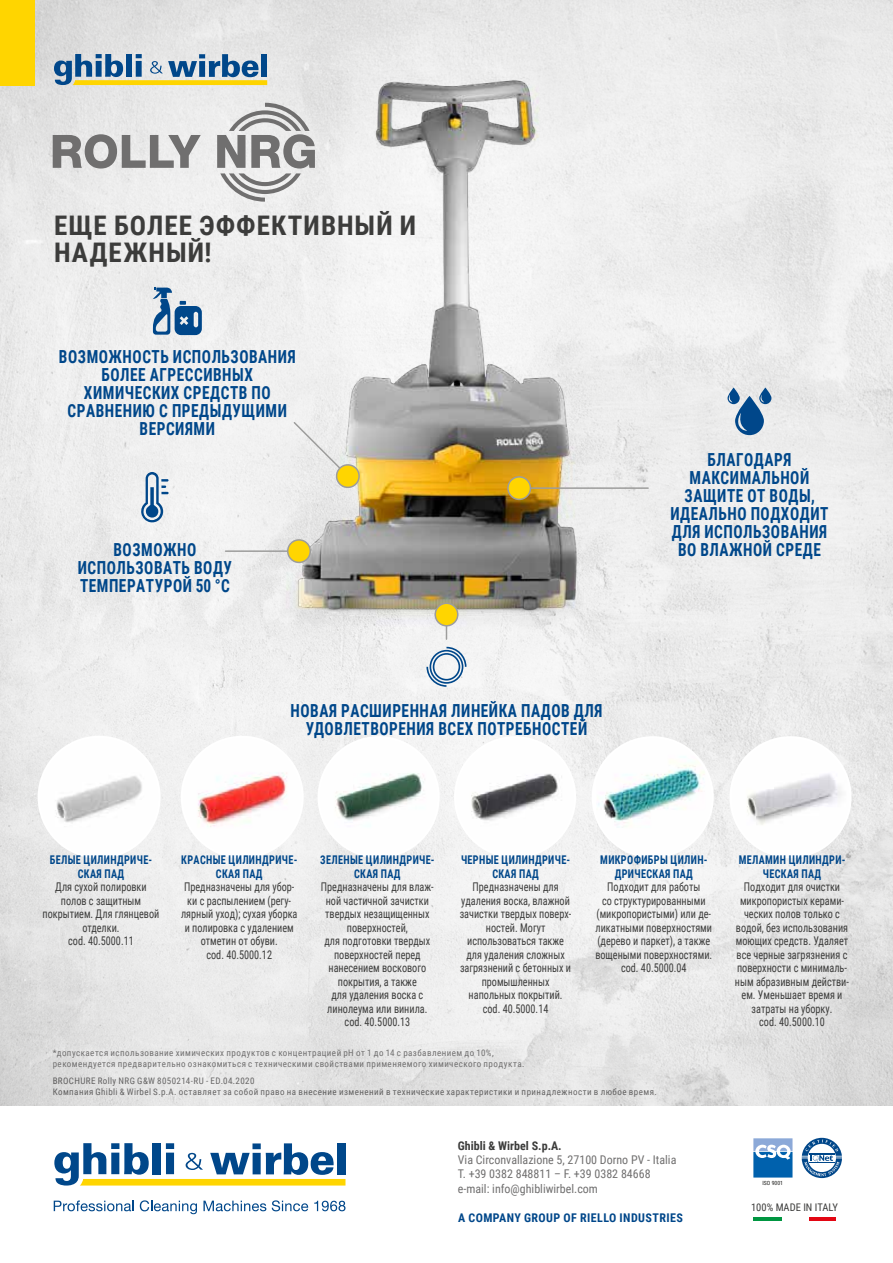
<style>
.page{position:relative;width:893px;height:1263px;background:#fff}
.page>*{position:absolute;margin:0;border:0;box-sizing:border-box;transform-origin:0 0}
.t1{font:700 27px/27px "Roboto Condensed";letter-spacing:.04em;color:#3c3c3b}
.t2{font:700 18px/18px "Roboto Condensed";letter-spacing:.035em;color:#00478a;text-align:center;scale:.85 1}
.t3{font:12px/13.5px "Roboto Condensed";color:#3c3c3b;text-align:center;scale:.85 1}
.t4{font:700 12px/13.5px "Roboto Condensed";letter-spacing:.035em;color:#00478a;text-align:center;scale:.85 1}
.t5{font:12px "Roboto Condensed";color:#706f6f}
.t6{font:700 12px "Roboto Condensed";letter-spacing:.035em;color:#00478a}
.t7{font:700 12px "Roboto Condensed";color:#3c3c3b}
.t8{font:10.5px "Roboto Condensed";color:#3c3c3b}
.Validità{font:9px/10.8px "Roboto Condensed";letter-spacing:.05em;color:#706f6f}
.t9{font:5.7px "Roboto Condensed";color:#1d1d1b}
</style>
<div class="page">
<img style="left:1px;top:0;width:892px;height:1106px">
<svg style="left:54px;top:1143px;width:291px;height:42px"></svg>
<svg style="left:54px;top:1200px;width:80px;height:11px"></svg>
<svg style="left:140px;top:1200px;width:57px;height:14px"></svg>
<svg style="left:203px;top:1200px;width:63px;height:11px"></svg>
<svg style="left:272px;top:1200px;width:36px;height:11px"></svg>
<svg style="left:314px;top:1201px;width:31px;height:10px"></svg>
<div style="left:800px;top:1136px;width:43px;height:43px;border:4px solid #fff;border-radius:50%"></div>
<svg style="left:753px;top:1138px;width:39px;height:39px"></svg>
<svg style="left:802px;top:1138px;width:40px;height:40px"></svg>
<hr style="left:809px;top:1217px;width:27px;height:3px;background:#e30613">
<hr style="left:753px;top:1217px;width:29px;height:3px;background:#009641">
<svg style="left:54px;top:54px;width:213px;height:31px"></svg>
<div style="left:0;top:0;width:34px;height:85px;background:#ffd500"></div>
<img style="left:0;top:0;width:1px;height:1263px">
<img style="left:234px;top:70px;width:447px;height:632px">
<img style="left:455px;top:738px;width:120px;height:119px">
<div style="left:454px;top:736px;width:122px;height:122px;border:2px solid #fff;border-radius:50%"></div>
<img style="left:319px;top:737px;width:119px;height:120px;border-radius:60px">
<div style="left:318px;top:736px;width:122px;height:122px;border:2px solid #fff;border-radius:50%"></div>
<img style="left:731px;top:737px;width:119px;height:113px">
<div style="left:729px;top:736px;width:123px;height:122px;border:2px solid #fff;border-radius:50%"></div>
<img style="left:597px;top:738px;width:115px;height:119px">
<div style="left:592px;top:736px;width:122px;height:122px;border:2px solid #fff;border-radius:50%"></div>
<img style="left:182px;top:737px;width:120px;height:120px;border-radius:60px">
<div style="left:181px;top:736px;width:123px;height:123px;border:2px solid #fff;border-radius:50%"></div>
<img style="left:39px;top:737px;width:120px;height:120px;border-radius:60px">
<div style="left:38px;top:736px;width:123px;height:123px;border:2px solid #fff;border-radius:50%"></div>
<svg style="left:446px;top:626px;width:1px;height:13px"></svg>
<div style="left:435px;top:603px;width:23px;height:23px;background:#ffd500;border-radius:50%"></div>
<div style="left:434px;top:602px;width:24px;height:24px;border:2px solid #9d9d9c;border-radius:50%"></div>
<hr style="left:226px;top:550px;width:71px;height:2px;background:#9d9d9c">
<div style="left:288px;top:540px;width:22px;height:22px;background:#ffd500;border-radius:50%"></div>
<div style="left:287px;top:539px;width:24px;height:24px;border:2px solid #9d9d9c;border-radius:50%"></div>
<svg style="left:426px;top:647px;width:40px;height:40px"></svg>
<svg style="left:727px;top:387px;width:44px;height:48px"></svg>
<svg style="left:153px;top:288px;width:49px;height:47px"></svg>
<svg style="left:140px;top:472px;width:29px;height:51px"></svg>
<hr style="left:521px;top:487px;width:127px;height:2px;background:#9d9d9c">
<div style="left:508px;top:477px;width:22px;height:22px;background:#ffd500;border-radius:50%"></div>
<div style="left:507px;top:476px;width:24px;height:24px;border:2px solid #9d9d9c;border-radius:50%"></div>
<svg style="left:292px;top:420px;width:70px;height:71px"></svg>
<svg style="left:53px;top:134px;width:148px;height:35px"></svg>
<svg style="left:217px;top:103px;width:98px;height:99px"></svg>
<img style="left:879px;top:72px;width:14px;height:991px">
<p class="t1" style="left:54px;top:210px;width:364px">ЕЩЕ БОЛЕЕ ЭФФЕКТИВНЫЙ И<br>НАДЕЖНЫЙ!</p>
<p class="t2" style="left:59px;top:347px;width:280px">ВОЗМОЖНОСТЬ ИСПОЛЬЗОВАНИЯ<br>БОЛЕЕ АГРЕССИВНЫХ<br>ХИМИЧЕСКИХ СРЕДСТВ ПО<br>СРАВНЕНИЮ С ПРЕДЫДУЩИМИ<br>ВЕРСИЯМИ</p>
<p class="t2" style="left:670px;top:450px;width:187px">БЛАГОДАРЯ<br>МАКСИМАЛЬНОЙ<br>ЗАЩИТЕ ОТ ВОДЫ,<br>ИДЕАЛЬНО ПОДХОДИТ<br>ДЛЯ ИСПОЛЬЗОВАНИЯ</p>
<p class="t2" style="left:113px;top:540px;width:99px">ВОЗМОЖНО</p>
<p class="t2" style="left:678px;top:540px;width:170px">ВО ВЛАЖНОЙ СРЕДЕ</p>
<p class="t2" style="left:78px;top:558px;width:183px;text-align:left">ИСПОЛЬЗОВАТЬ ВОДУ<br>ТЕМПЕРАТУРОЙ 50 °C</p>
<p class="t2" style="left:291px;top:701px;width:368px">НОВАЯ РАСШИРЕННАЯ ЛИНЕЙКА ПАДОВ ДЛЯ<br>УДОВЛЕТВОРЕНИЯ ВСЕХ ПОТРЕБНОСТЕЙ</p>
<p class="t4" style="left:50px;top:852px;width:122px">БЕЛЫЕ ЦИЛИНДРИЧЕ-<br>СКАЯ ПАД</p>
<p class="t3" style="left:43px;top:879px;width:139px">Для сухой полировки полов с защитным покрытием. Для глянцевой отделки.</p>
<p class="t3" style="left:68px;top:933px;width:79px">cod. 40.5000.11</p>
<p class="t4" style="left:181px;top:852px;width:138px">КРАСНЫЕ ЦИЛИНДРИЧЕ-<br>СКАЯ ПАД</p>
<p class="t3" style="left:181px;top:879px;width:139px">Предназначены для убор&shy;ки с распылением (регу&shy;лярный уход); сухая уборка и полировка с удалением отметин от обуви.</p>
<p class="t3" style="left:206px;top:947px;width:79px">cod. 40.5000.12</p>
<p class="t4" style="left:320px;top:852px;width:136px">ЗЕЛЕНЫЕ ЦИЛИНДРИЧЕ-<br>СКАЯ ПАД</p>
<p class="t3" style="left:321px;top:879px;width:134px">Предназначены для влаж&shy;ной частичной зачистки твердых незащищенных поверхностей,</p>
<p class="t3" style="left:324px;top:933px;width:126px">для подготовки твердых поверхностей перед нанесением воскового покрытия, а также</p>
<p class="t3" style="left:327px;top:987px;width:119px">для удаления воска с линолеума или винила.</p>
<p class="t3" style="left:345px;top:1014px;width:79px">cod. 40.5000.13</p>
<p class="t4" style="left:461px;top:852px;width:130px">ЧЕРНЫЕ ЦИЛИНДРИЧЕ-<br>СКАЯ ПАД</p>
<p class="t3" style="left:460px;top:879px;width:133px">Предназначены для удаления воска, влажной зачистки твердых поверх&shy;ностей. Могут</p>
<p class="t3" style="left:460px;top:933px;width:132px">использоваться также для удаления сложных загрязнений с бетонных и промышленных</p>
<p class="t3" style="left:469px;top:987px;width:112px">напольных покрытий.</p>
<p class="t3" style="left:483px;top:1001px;width:79px">cod. 40.5000.14</p>
<p class="Validità" style="left:53px;top:1047px;width:473px">*допускается использование химических продуктов с концентрацией pH от 1 до 14 с разбавлением до 10%, рекомендуется предварительно ознакомиться с техническими свойствами применяемого химического продукта.</p>
<p class="t4" style="left:600px;top:852px;width:128px">МИКРОФИБРЫ ЦИЛИН-<br>ДРИЧЕСКАЯ ПАД</p>
<p class="t3" style="left:595px;top:879px;width:139px">Подходит для работы<br>со структурированными (микропористыми) или де&shy;ликатными поверхностями (дерево и паркет), а также вощеными поверхностями.</p>
<p class="t3" style="left:621px;top:960px;width:79px">cod. 40.5000.04</p>
<p class="Validità" style="left:53px;top:1075px;width:606px">BROCHURE Rolly NRG G&amp;W 8050214-RU - ED.04.2020<br>Компания Ghibli &amp; Wirbel S.p.A. оставляет за собой право на внесение изменений в технические характеристики и принадлежности в любое время.</p>
<p class="t7" style="left:458px;top:1137px;width:105px">Ghibli &amp; Wirbel S.p.A.</p>
<p class="t5" style="left:458px;top:1151px;width:220px">Via Circonvallazione 5, 27100 Dorno PV - Italia</p>
<p class="t5" style="left:458px;top:1165px;width:194px">T. +39 0382 848811 – F. +39 0382 84668</p>
<p class="t5" style="left:458px;top:1180px;width:142px">e-mail: info@ghibliwirbel.com</p>
<p class="t6" style="left:458px;top:1209px;width:226px">A COMPANY GROUP OF RIELLO INDUSTRIES</p>
<p class="t4" style="left:739px;top:852px;width:127px">МЕЛАМИН ЦИЛИНДРИ-<br>ЧЕСКАЯ ПАД</p>
<p class="t3" style="left:735px;top:879px;width:136px">Подходит для очистки микропористых керами&shy;ческих полов только с водой, без использования моющих средств. Удаляет все черные загрязнения с поверхности с минималь&shy;ным абразивным действи&shy;ем. Уменьшает время и затраты на уборку.</p>
<p class="t3" style="left:759px;top:1014px;width:79px">cod. 40.5000.10</p>
<p class="t9" style="left:762px;top:1179px;width:22px">ISO 9001</p>
<p class="t8" style="left:751px;top:1200px;width:88px">100% MADE IN ITALY</p>
</div>
